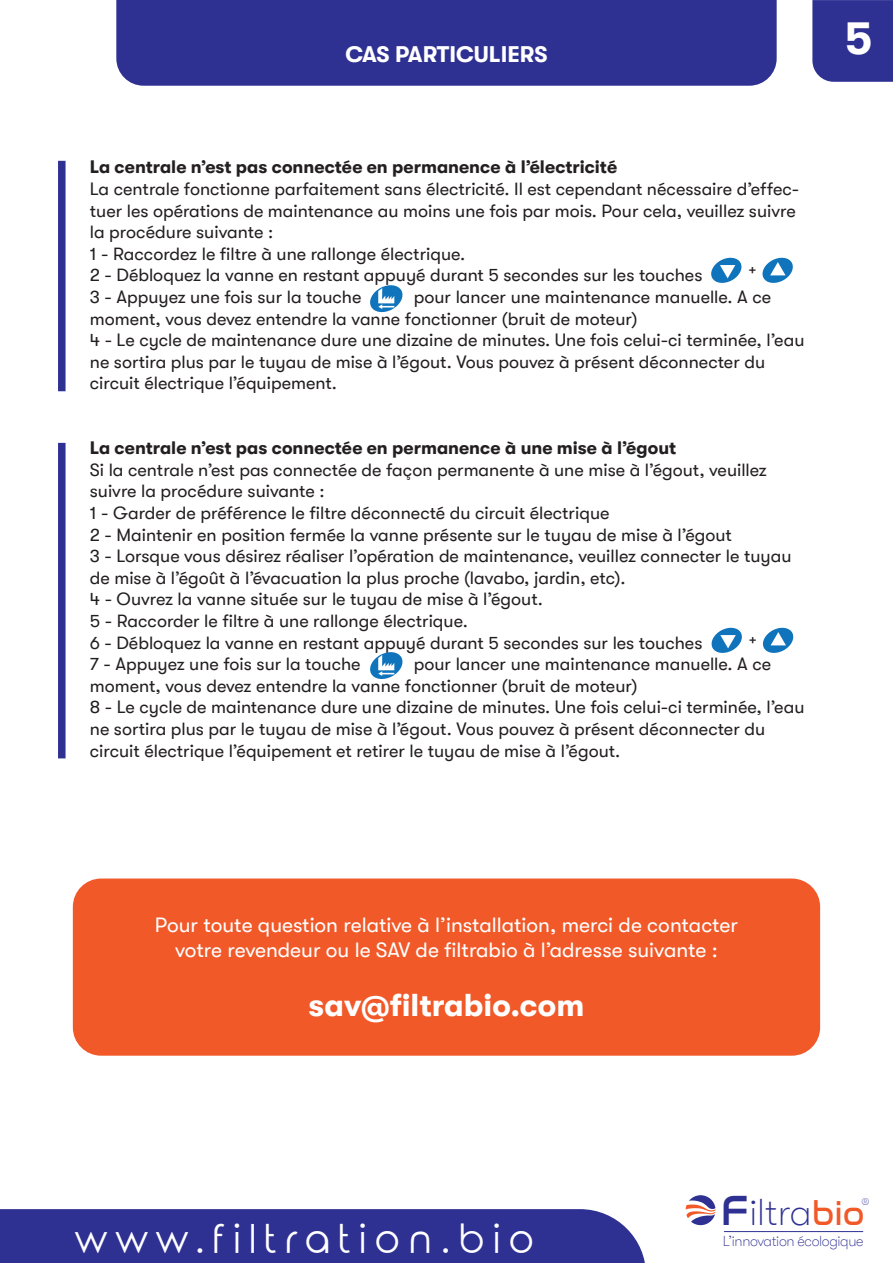
<style>
.page{position:relative;width:893px;height:1263px;background:#fff}
.page>*{position:absolute;margin:0;border:0;box-sizing:border-box;transform-origin:0 0}
.t1{font:700 45px "GT Walsheim";color:#fff}
.t2{font:39px "Rounded Elegance";letter-spacing:.2em;color:#fff}
.t3{font:100 37.2px "GT Walsheim";color:#2e3092}
.t4{font:700 31.5px "GT Walsheim";color:#fff}
.t5{font:700 22.5px "GT Walsheim";color:#fff}
.t6{font:21px/25.2px "GT Walsheim";color:#fff;text-align:center}
.t7{font:18px/21.6px "GT Walsheim";color:#231f20}
.t8{font:700 18px "GT Walsheim";color:#231f20}
.t9{font:15.9px "GT Walsheim";color:#231f20}
.t10{font:100 14.4px "GT Walsheim";letter-spacing:-.025em;color:#2e3092}
.t11{font:100 13.65px "GT Walsheim";color:#2e3092}
.s1{font-family:"Nasalization Rg";font-weight:400;font-size:43.35px}
.s2{font-family:"Nasalization Rg";font-weight:400;font-size:32.55px;color:#f15929}
</style>
<div class="page">
<svg style="left:686px;top:1195px;width:30px;height:30px"></svg>
<hr style="left:724px;top:1231px;width:139px;height:1px;background:#2e3092">
<div style="left:0;top:1209px;width:645px;height:54px;background:#2e3092"></div>
<div style="left:812px;top:0;width:81px;height:82px;background:#2e3092"></div>
<svg style="left:762px;top:257px;width:31px;height:26px"></svg>
<svg style="left:711px;top:257px;width:31px;height:26px"></svg>
<svg style="left:370px;top:285px;width:33px;height:28px"></svg>
<svg style="left:763px;top:627px;width:31px;height:26px"></svg>
<svg style="left:711px;top:627px;width:31px;height:26px"></svg>
<svg style="left:370px;top:652px;width:33px;height:27px"></svg>
<div style="left:116px;top:0;width:661px;height:86px;background:#2e3092"></div>
<div style="left:58px;top:161px;width:8px;height:230px;background:#2e3092"></div>
<div style="left:58px;top:443px;width:8px;height:315px;background:#2e3092"></div>
<div style="left:73px;top:878px;width:747px;height:178px;background:#f15929;border-radius:28px"></div>
<p class="t5" style="left:345px;top:41px;width:204px">CAS PARTICULIERS</p>
<p class="t8" style="left:90px;top:157px;width:529px">La centrale n’est pas connectée en permanence à l’électricité</p>
<p class="t7" style="left:90px;top:178px;width:711px">La centrale fonctionne parfaitement sans électricité. Il est cependant nécessaire d’effec&shy;tuer les opérations de maintenance au moins une fois par mois. Pour cela, veuillez suivre la procédure suivante :<br>1 - Raccordez le filtre à une rallonge électrique.<br>2 - Débloquez la vanne en restant appuyé durant 5 secondes sur les touches<br>3 - Appuyez une fois sur la touche</p>
<p class="t9" style="left:748px;top:261px;width:10px">+</p>
<p class="t7" style="left:90px;top:286px;width:716px;text-indent:324px">pour lancer une maintenance manuelle. A ce moment, vous devez entendre la vanne fonctionner (bruit de moteur)<br>4 - Le cycle de maintenance dure une dizaine de minutes. Une fois celui-ci terminée, l’eau ne sortira plus par le tuyau de mise à l’égout. Vous pouvez à présent déconnecter du circuit électrique l’équipement.</p>
<p class="t8" style="left:90px;top:438px;width:588px">La centrale n’est pas connectée en permanence à une mise à l’égout</p>
<p class="t7" style="left:90px;top:459px;width:703px">Si la centrale n’est pas connectée de façon permanente à une mise à l’égout, veuillez suivre la procédure suivante :<br>1 - Garder de préférence le filtre déconnecté du circuit électrique<br>2 - Maintenir en position fermée la vanne présente sur le tuyau de mise à l’égout<br>3 - Lorsque vous désirez réaliser l’opération de maintenance, veuillez connecter le tuyau de mise à l’égoût à l’évacuation la plus proche (lavabo, jardin, etc).<br>4 - Ouvrez la vanne située sur le tuyau de mise à l’égout.<br>5 - Raccorder le filtre à une rallonge électrique.<br>6 - Débloquez la vanne en restant appuyé durant 5 secondes sur les touches<br>7 - Appuyez une fois sur la touche</p>
<p class="t9" style="left:749px;top:631px;width:10px">+</p>
<p class="t7" style="left:90px;top:653px;width:716px;text-indent:324px">pour lancer une maintenance manuelle. A ce moment, vous devez entendre la vanne fonctionner (bruit de moteur)<br>8 - Le cycle de maintenance dure une dizaine de minutes. Une fois celui-ci terminée, l’eau ne sortira plus par le tuyau de mise à l’égout. Vous pouvez à présent déconnecter du circuit électrique l’équipement et retirer le tuyau de mise à l’égout.</p>
<h1 class="t1" style="left:845px;top:14px;width:29px">5</h1>
<p class="t6" style="left:155px;top:912px;width:585px">Pour toute question relative à l’installation, merci de contacter votre revendeur ou le SAV de filtrabio à l’adresse suivante :</p>
<h3 class="t4" style="left:309px;top:988px;width:277px">sav@filtrabio.com</h3>
<h2 class="t2" style="left:75px;top:1216px;width:461px">www.filtration.bio</h2>
<h3 class="t3" style="left:721px;top:1191px;width:146px"><span class="s1">F</span>iltra<span class="s2">bio</span></h3>
<p class="t10" style="left:723px;top:1233px;width:142px">L’innovation écologique</p>
<p class="t11" style="left:862px;top:1196px;width:9px">®</p>
</div>
